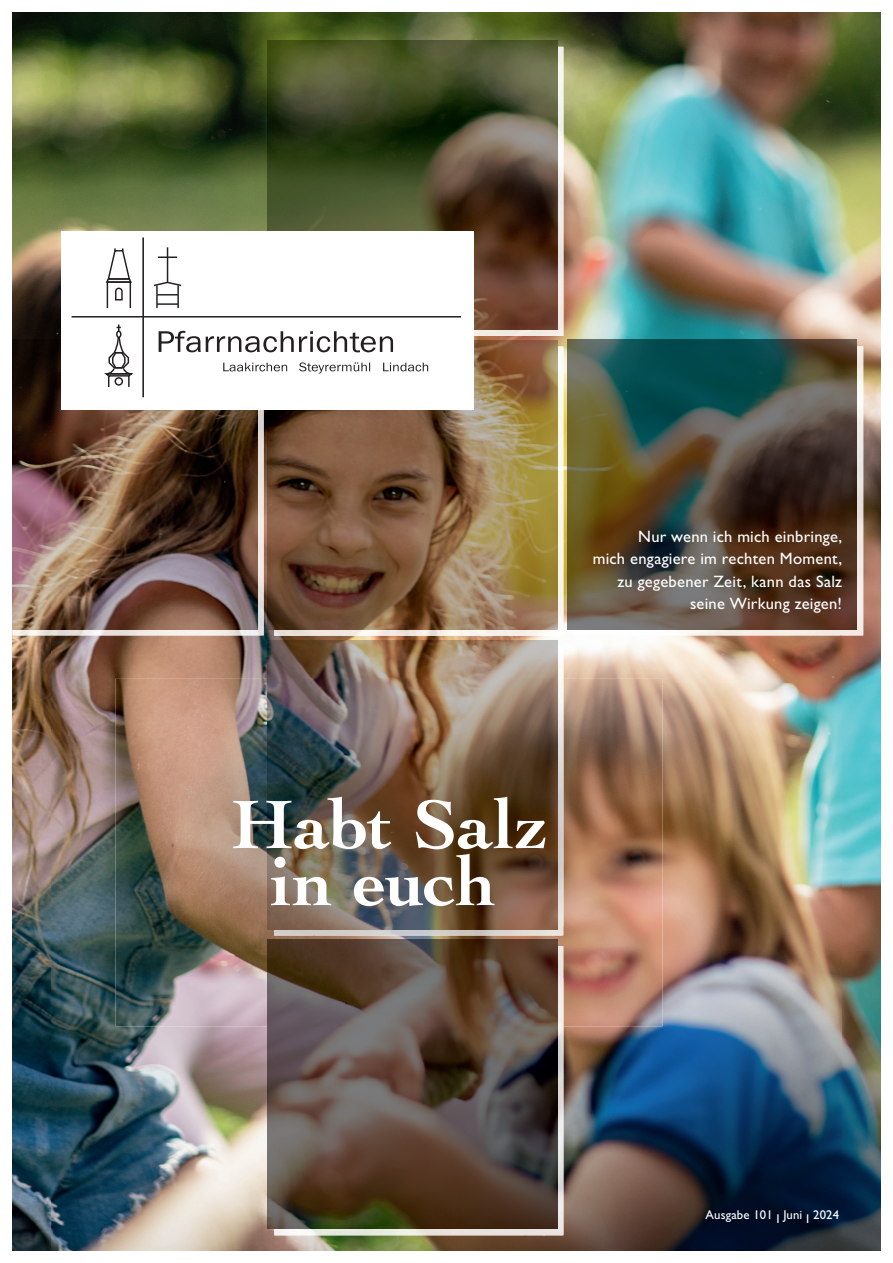
<style>
.page{position:relative;width:893px;height:1263px;background:#fff}
.page>*{position:absolute;margin:0;border:0;box-sizing:border-box;transform-origin:0 0}
.t1{font:700 72px/57px "Cochin LT Std";letter-spacing:.01em;color:#fff;text-align:center}
.t2{font:16.5px/22.5px "Gill Sans Std";letter-spacing:.015em;color:#fff;text-align:right}
.t3{font:12.75px "Gill Sans Std";letter-spacing:.01em;color:#fff}
</style>
<div class="page">
<img style="left:12px;top:12px;width:303px;height:303px">
<img style="left:315px;top:12px;width:566px;height:40px">
<img style="left:598px;top:52px;width:242px;height:288px">
<img style="left:840px;top:52px;width:41px;height:1199px">
<img style="left:12px;top:315px;width:49px;height:53px">
<img style="left:12px;top:368px;width:40px;height:883px">
<img style="left:52px;top:636px;width:105px;height:615px">
<img style="left:157px;top:636px;width:106px;height:43px">
<img style="left:315px;top:636px;width:211px;height:4px">
<img style="left:598px;top:636px;width:243px;height:48px">
<img style="left:631px;top:684px;width:210px;height:567px">
<img style="left:157px;top:1026px;width:158px;height:225px">
<img style="left:526px;top:1026px;width:105px;height:225px">
<img style="left:315px;top:1235px;width:211px;height:16px">
<img style="left:544px;top:47px;width:54px;height:632px">
<img style="left:474px;top:330px;width:71px;height:10px">
<img style="left:811px;top:346px;width:52px;height:290px">
<img style="left:225px;top:410px;width:54px;height:257px">
<img style="left:13px;top:629px;width:213px;height:7px">
<img style="left:278px;top:629px;width:267px;height:7px">
<img style="left:597px;top:629px;width:214px;height:7px">
<img style="left:545px;top:1026px;width:19px;height:209px">
<img style="left:274px;top:1229px;width:271px;height:6px">
<img style="left:268px;top:40px;width:289px;height:290px">
<img style="left:268px;top:340px;width:289px;height:289px">
<img style="left:268px;top:640px;width:289px;height:39px">
<img style="left:268px;top:1026px;width:289px;height:203px">
<img style="left:568px;top:340px;width:289px;height:289px">
<img style="left:13px;top:340px;width:244px;height:289px">
<div style="left:61px;top:231px;width:413px;height:179px;background:#fff"></div>
<div style="left:107px;top:281px;width:24px;height:28px;border:1px solid #231f20"></div>
<svg style="left:105px;top:248px;width:27px;height:53px"></svg>
<hr style="left:72px;top:316px;width:389px;height:1px;background:#231f20">
<hr style="left:142px;top:237px;width:2px;height:160px;background:#231f20">
<svg style="left:159px;top:331px;width:234px;height:21px"></svg>
<svg style="left:223px;top:362px;width:205px;height:12px"></svg>
<div style="left:108px;top:375px;width:22px;height:13px;border:1px solid #231f20"></div>
<svg style="left:104px;top:324px;width:30px;height:54px"></svg>
<div style="left:115px;top:377px;width:8px;height:9px;border:1px solid #231f20;border-radius:50%"></div>
<hr style="left:167px;top:247px;width:1px;height:35px;background:#231f20">
<svg style="left:158px;top:256px;width:19px;height:2px"></svg>
<svg style="left:154px;top:281px;width:28px;height:27px"></svg>
<img style="left:115px;top:679px;width:159px;height:347px">
<img style="left:274px;top:679px;width:388px;height:347px">
<img style="left:314px;top:927px;width:249px;height:50px">
<p class="t2" style="left:593px;top:527px;width:251px">Nur wenn ich mich einbringe,<br>mich engagiere im rechten Moment, zu gegebener Zeit, kann das Salz seine Wirkung zeigen!</p>
<h1 class="t1" style="left:232px;top:802px;width:319px">Habt Salz in euch</h1>
<p class="t3" style="left:706px;top:1210px;width:135px">Ausgabe 101 I Juni I 2024</p>
</div>
